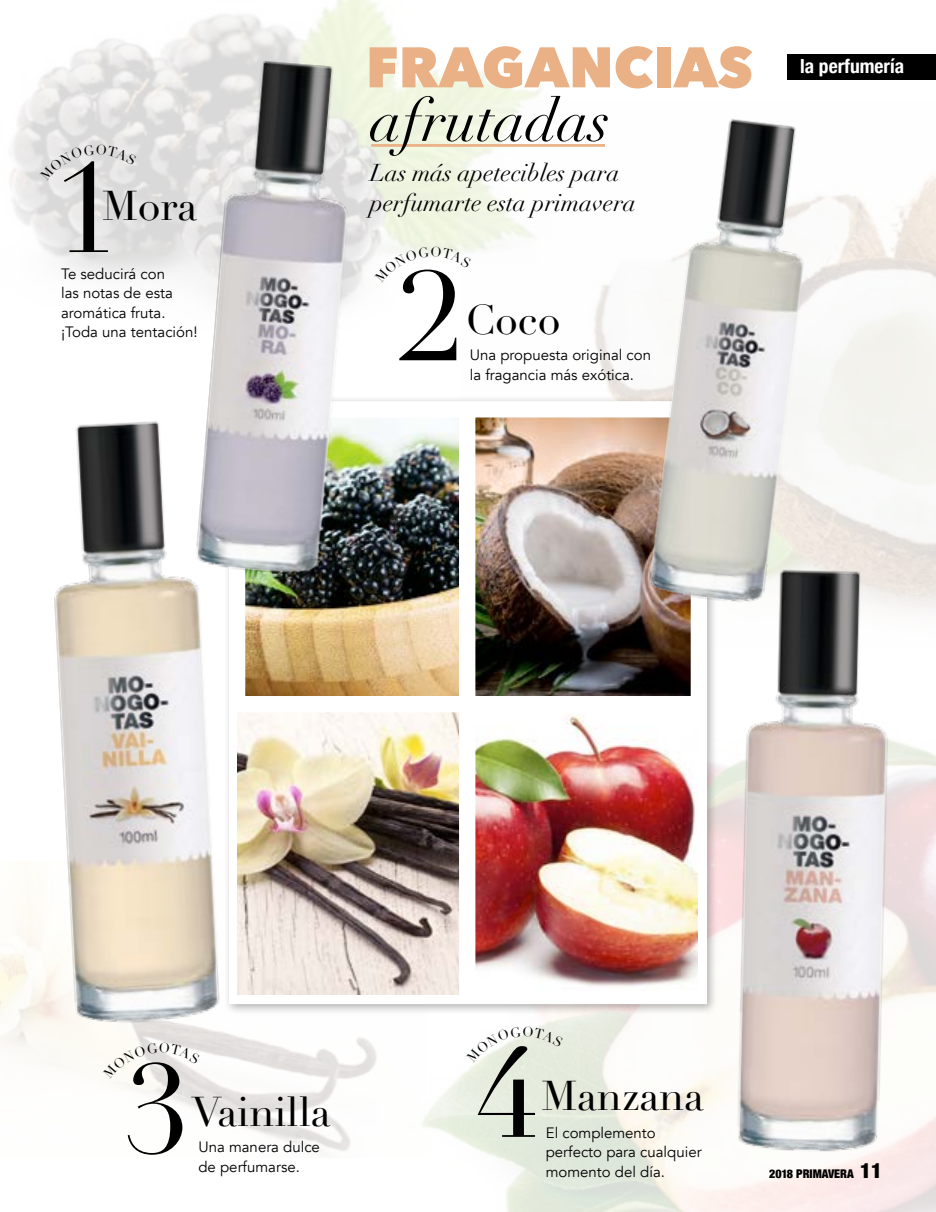
<style>
.page{position:relative;width:936px;height:1212px;background:#fff}
.page>*{position:absolute;margin:0;border:0;box-sizing:border-box;transform-origin:0 0}
.t1{font:124.8px "Didot LH";color:#000}
.t2{font:italic 59.1px "Didot LH";color:#000}
.t3{font:800 56.55px "Avenir Next";color:#e9b185}
.t4{font:41.1px "Didot LH";color:#000}
.t5{font:italic 24px/30px "Didot LH";color:#000}
.t6{font:700 condensed 19.5px "Helvetica Neue";color:#fff}
.t7{font:15px/19.5px "Avenir";color:#000}
.t8{font:900 condensed 12px "Helvetica Neue";color:#000}
.s1{font-size:21px}
</style>
<div class="page">
<div style="left:787px;top:54px;width:148px;height:26px;background:#000"></div>
<img style="left:0;top:953px;width:377px;height:198px">
<div style="left:224px;top:396px;width:494px;height:618px;background:#000;opacity:.3"></div>
<img style="left:253px;top:418px;width:437px;height:569px">
<div style="left:229px;top:401px;width:478px;height:603px;border:16px solid #fff"></div>
<div style="left:235px;top:696px;width:463px;height:16px;background:#fff"></div>
<div style="left:459px;top:408px;width:16px;height:588px;background:#fff"></div>
<img style="left:17px;top:421px;width:236px;height:611px">
<img style="left:615px;top:100px;width:235px;height:535px">
<img style="left:168px;top:44px;width:213px;height:553px">
<img style="left:717px;top:552px;width:201px;height:627px">
<hr style="left:371px;top:144px;width:234px;height:3px;background:#e9b185">
<svg style="left:40px;top:144px;width:97px;height:37px;background:#e1e0e0"></svg>
<svg style="left:474px;top:1026px;width:89px;height:37px"></svg>
<svg style="left:374px;top:247px;width:97px;height:36px"></svg>
<svg style="left:103px;top:1042px;width:97px;height:37px"></svg>
<h1 class="t1" style="left:54px;top:135px;width:66px">1</h1>
<p class="t7" style="left:61px;top:264px;width:138px">Te seducirá con<br>las notas de esta aromática fruta. ¡Toda una tentación!</p>
<h3 class="t4" style="left:102px;top:182px;width:96px">Mora</h3>
<h3 class="t3" style="left:366px;top:32px;width:388px">FRAGANCIAS</h3>
<h2 class="t2" style="left:370px;top:85px;width:241px">afrutadas</h2>
<h3 class="t5" style="left:370px;top:158px;width:267px">Las más apetecibles para perfumarte esta primavera</h3>
<h1 class="t1" style="left:398px;top:243px;width:66px">2</h1>
<h3 class="t4" style="left:465px;top:295px;width:96px">Coco</h3>
<p class="t7" style="left:470px;top:346px;width:183px">Una propuesta original con la fragancia más exótica.</p>
<h3 class="t6" style="left:800px;top:50px;width:105px">la perfumería</h3>
<h1 class="t1" style="left:124px;top:1035px;width:66px">3</h1>
<h3 class="t4" style="left:192px;top:1087px;width:140px">Vainilla</h3>
<p class="t7" style="left:198px;top:1137px;width:123px">Una manera dulce de perfumarse.</p>
<h1 class="t1" style="left:473px;top:1019px;width:66px">4</h1>
<h3 class="t4" style="left:541px;top:1071px;width:164px">Manzana</h3>
<p class="t7" style="left:545px;top:1123px;width:157px">El complemento perfecto para cualquier momento del día.</p>
<p class="t8" style="left:769px;top:1164px;width:114px">2018 PRIMAVERA <span class="s1">11</span></p>
</div>
